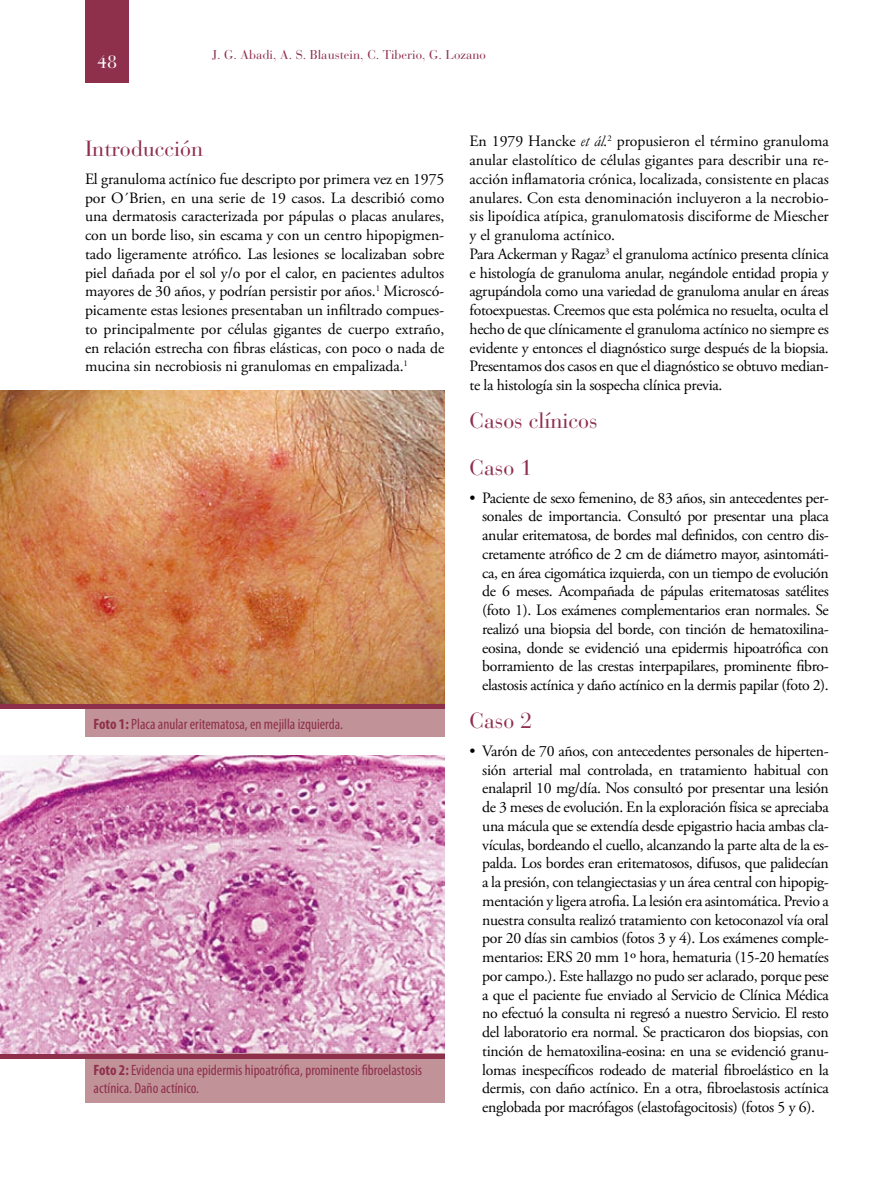
<style>
.page{position:relative;width:893px;height:1191px;background:#fff}
.page>*{position:absolute;margin:0;border:0;box-sizing:border-box;transform-origin:0 0}
.t1{font:21.75px/46.8px "Bauer Bodoni";color:#8e2f4c}
.t2{font:18px "Bauer Bodoni";color:#fff}
.t3{font:15.75px/18.8px "Adobe Garamond Pro";letter-spacing:-.02em;color:#000;text-align:justify}
.t4{font:condensed 15px/18.8px "Myriad Pro";color:#8e2f4c}
.t5{font:12.75px "Bauer Bodoni";color:#8e2f4c}
.s1{font-weight:700}
.s2{font-family:"Garamond";font-style:italic}
</style>
<div class="page">
<div style="left:85px;top:0;width:44px;height:82px;background:#8e2f4c"></div>
<img style="left:0;top:390px;width:444px;height:314px">
<img style="left:0;top:756px;width:444px;height:298px">
<div style="left:85px;top:709px;width:359px;height:28px;background:#c19298"></div>
<div style="left:85px;top:1054px;width:359px;height:49px;background:#c19298"></div>
<div style="left:0;top:704px;width:444px;height:5px;background:#8e2f4c"></div>
<hr style="left:0;top:1054px;width:444px;height:4px;background:#8e2f4c">
<p class="t2" style="left:97px;top:51px;width:22px">48</p>
<p class="t5" style="left:212px;top:47px;width:275px">J. G. Abadi, A. S. Blaustein, C. Tiberio, G. Lozano</p>
<h1 class="t1" style="left:85px;top:125px;width:120px">Introducción</h1>
<p class="t3" style="left:85px;top:170px;width:361px">El granuloma actínico fue descripto por primera vez en 1975 por O´Brien, en una serie de 19 casos. La describió como una dermatosis caracterizada por pápulas o placas anulares, con un borde liso, sin escama y con un centro hipopigmen&shy;tado ligeramente atrófico. Las lesiones se localizaban sobre piel dañada por el sol y/o por el calor, en pacientes adultos mayores de 30 años, y podrían persistir por años.<sup>1</sup> Microscó&shy;picamente estas lesiones presentaban un infiltrado compues&shy;to principalmente por células gigantes de cuerpo extraño, en relación estrecha con fibras elásticas, con poco o nada de mucina sin necrobiosis ni granulomas en empalizada.<sup>1</sup></p>
<p class="t4" style="left:94px;top:714px;width:251px"><span class="s1">Foto 1:</span> Placa anular eritematosa, en mejilla izquierda.</p>
<p class="t4" style="left:94px;top:1060px;width:330px"><span class="s1">Foto 2:</span> Evidencia una epidermis hipoatrófica, prominente fibroelastosis actínica. Daño actínico.</p>
<p class="t3" style="left:469px;top:133px;width:361px;text-align:left">En 1979 Hancke <span class="s2">et ál.</span><sup>2</sup> propusieron el término granuloma anular elastolítico de células gigantes para describir una re&shy;acción inflamatoria crónica, localizada, consistente en placas anulares. Con esta denominación incluyeron a la necrobio&shy;sis lipoídica atípica, granulomatosis disciforme de Miescher y el granuloma actínico.<br>Para Ackerman y Ragaz<sup>3</sup> el granuloma actínico presenta clínica e histología de granuloma anular, negándole entidad propia y agrupándola como una variedad de granuloma anular en áreas fotoexpuestas. Creemos que esta polémica no resuelta, oculta el hecho de que clínicamente el granuloma actínico no siempre es evidente y entonces el diagnóstico surge después de la biopsia.<br>Presentamos dos casos en que el diagnóstico se obtuvo median&shy;te la histología sin la sospecha clínica previa.</p>
<h1 class="t1" style="left:469px;top:397px;width:130px">Casos clínicos<br>Caso 1</h1>
<p class="t3" style="left:482px;top:489px;width:348px;text-indent:-13px">• Paciente de sexo femenino, de 83 años, sin antecedentes per&shy;sonales de importancia. Consultó por presentar una placa anular eritematosa, de bordes mal definidos, con centro dis&shy;cretamente atrófico de 2 cm de diámetro mayor, asintomáti&shy;ca, en área cigomática izquierda, con un tiempo de evolución de 6 meses. Acompañada de pápulas eritematosas satélites (foto 1). Los exámenes complementarios eran normales. Se realizó una biopsia del borde, con tinción de hematoxilina&shy;eosina, donde se evidenció una epidermis hipoatrófica con borramiento de las crestas interpapilares, prominente fibro&shy;elastosis actínica y daño actínico en la dermis papilar (foto 2).</p>
<h1 class="t1" style="left:469px;top:697px;width:64px">Caso 2</h1>
<p class="t3" style="left:482px;top:742px;width:348px;text-indent:-13px">• Varón de 70 años, con antecedentes personales de hiperten&shy;sión arterial mal controlada, en tratamiento habitual con enalapril 10 mg/día. Nos consultó por presentar una lesión de 3 meses de evolución. En la exploración física se apreciaba una mácula que se extendía desde epigastrio hacia ambas cla&shy;vículas, bordeando el cuello, alcanzando la parte alta de la es&shy;palda. Los bordes eran eritematosos, difusos, que palidecían a la presión, con telangiectasias y un área central con hipopig&shy;mentación y ligera atrofia. La lesión era asintomática. Previo a nuestra consulta realizó tratamiento con ketoconazol vía oral por 20 días sin cambios (fotos 3 y 4). Los exámenes comple&shy;mentarios: ERS 20 mm 1º hora, hematuria (15-20 hematíes por campo.). Este hallazgo no pudo ser aclarado, porque pese a que el paciente fue enviado al Servicio de Clínica Médica no efectuó la consulta ni regresó a nuestro Servicio. El resto del laboratorio era normal. Se practicaron dos biopsias, con tinción de hematoxilina-eosina: en una se evidenció granu&shy;lomas inespecíficos rodeado de material fibroelástico en la dermis, con daño actínico. En a otra, fibroelastosis actínica englobada por macrófagos (elastofagocitosis) (fotos 5 y 6).</p>
</div>
